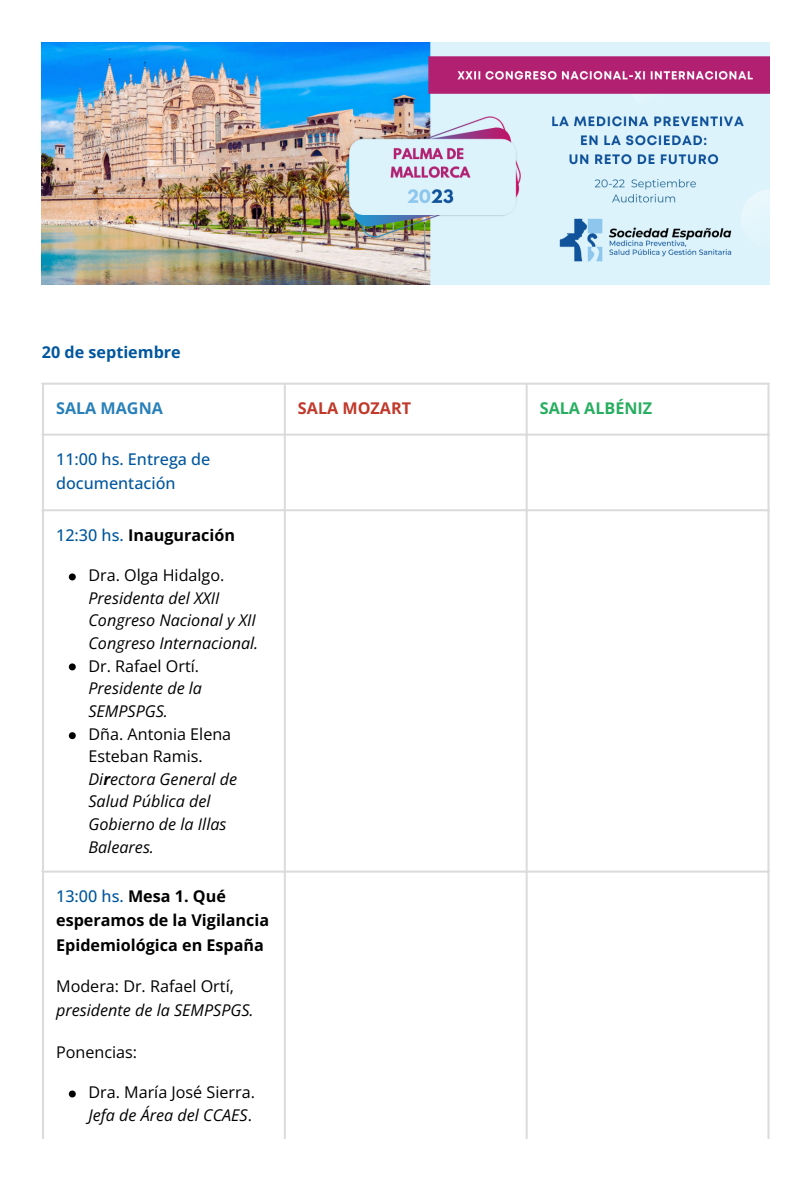
<style>
.page{position:relative;width:810px;height:1181px;background:#fff}
.page>*{position:absolute;margin:0;border:0;box-sizing:border-box;transform-origin:0 0}
.t1{font:italic 16.2px/22.6px "Open Sans";color:#000}
.t2{font:700 16.2px/24.8px "Open Sans";color:#000}
.t3{font:16.2px/23.2px "Open Sans";color:#000}
.t4{font:500 16.2px/24.3px "Open Sans";color:#00579e}
.t5{font:700 16.2px "Open Sans";color:#00579e}
.t6{font:700 16.2px "Open Sans";color:#27ae60}
.t7{font:700 16.2px "Open Sans";color:#c0392b}
.t8{font:700 16.2px "Open Sans";color:#2980b9}
.s1{font-weight:500;color:#00579e}
.s2{font-style:normal}
.s3{font-weight:700}
.s4{font-style:italic}
</style>
<div class="page">
<img style="left:42px;top:42px;width:727px;height:242px">
<svg style="left:69px;top:573px;width:7px;height:7px"></svg>
<svg style="left:69px;top:663px;width:7px;height:7px"></svg>
<svg style="left:69px;top:732px;width:7px;height:7px"></svg>
<svg style="left:69px;top:1090px;width:7px;height:7px"></svg>
<hr style="left:42px;top:385px;width:2px;height:753px;background:#dbdbdb">
<hr style="left:284px;top:385px;width:2px;height:753px;background:#dbdbdb">
<hr style="left:526px;top:385px;width:2px;height:753px;background:#dbdbdb">
<hr style="left:767px;top:385px;width:2px;height:753px;background:#dbdbdb">
<hr style="left:42px;top:383px;width:727px;height:2px;background:#dbdbdb">
<hr style="left:42px;top:433px;width:727px;height:2px;background:#dbdbdb">
<hr style="left:42px;top:509px;width:727px;height:2px;background:#dbdbdb">
<hr style="left:42px;top:870px;width:727px;height:2px;background:#dbdbdb">
<hr style="left:42px;top:1180px;width:727px;height:1px;background:#dbdbdb">
<p class="t5" style="left:42px;top:341px;width:140px">20 de septiembre</p>
<p class="t8" style="left:56px;top:397px;width:108px">SALA MAGNA</p>
<p class="t7" style="left:298px;top:397px;width:115px">SALA MOZART</p>
<p class="t6" style="left:540px;top:397px;width:114px">SALA ALBÉNIZ</p>
<p class="t4" style="left:56px;top:446px;width:156px">11:00 hs. Entrega de documentación</p>
<p class="t2" style="left:56px;top:522px;width:181px"><span class="s1">12:30 hs.</span> Inauguración</p>
<p class="t1" style="left:88px;top:563px;width:171px"><span class="s2">Dra. Olga Hidalgo.<br></span>Presidenta del XXII<br>Congreso Nacional y XII<br>Congreso Internacional.</p>
<p class="t1" style="left:88px;top:654px;width:115px"><span class="s2">Dr. Rafael Ortí.<br></span>Presidente de la<br>SEMPSPGS.</p>
<p class="t1" style="left:88px;top:722px;width:150px"><span class="s2">Dña. Antonia Elena<br>Esteban Ramis.<br></span>Di<span class="s3">r</span>ectora General de<br>Salud Pública del<br>Gobierno de la Illas<br>Baleares.</p>
<p class="t2" style="left:56px;top:883px;width:215px"><span class="s1">13:00 hs.</span> Mesa 1. Qué esperamos de la Vigilancia<br>Epidemiológica en España</p>
<p class="t1" style="left:56px;top:973px;width:199px;line-height:24.3px"><span class="s2">Modera: Dr. Rafael Ortí, </span>presidente de la SEMPSPGS.</p>
<p class="t3" style="left:56px;top:1039px;width:83px">Ponencias:</p>
<p class="t3" style="left:88px;top:1080px;width:168px">Dra. María José Sierra.<br><span class="s4">Jefa de Área del CCAES</span>.</p>
</div>
